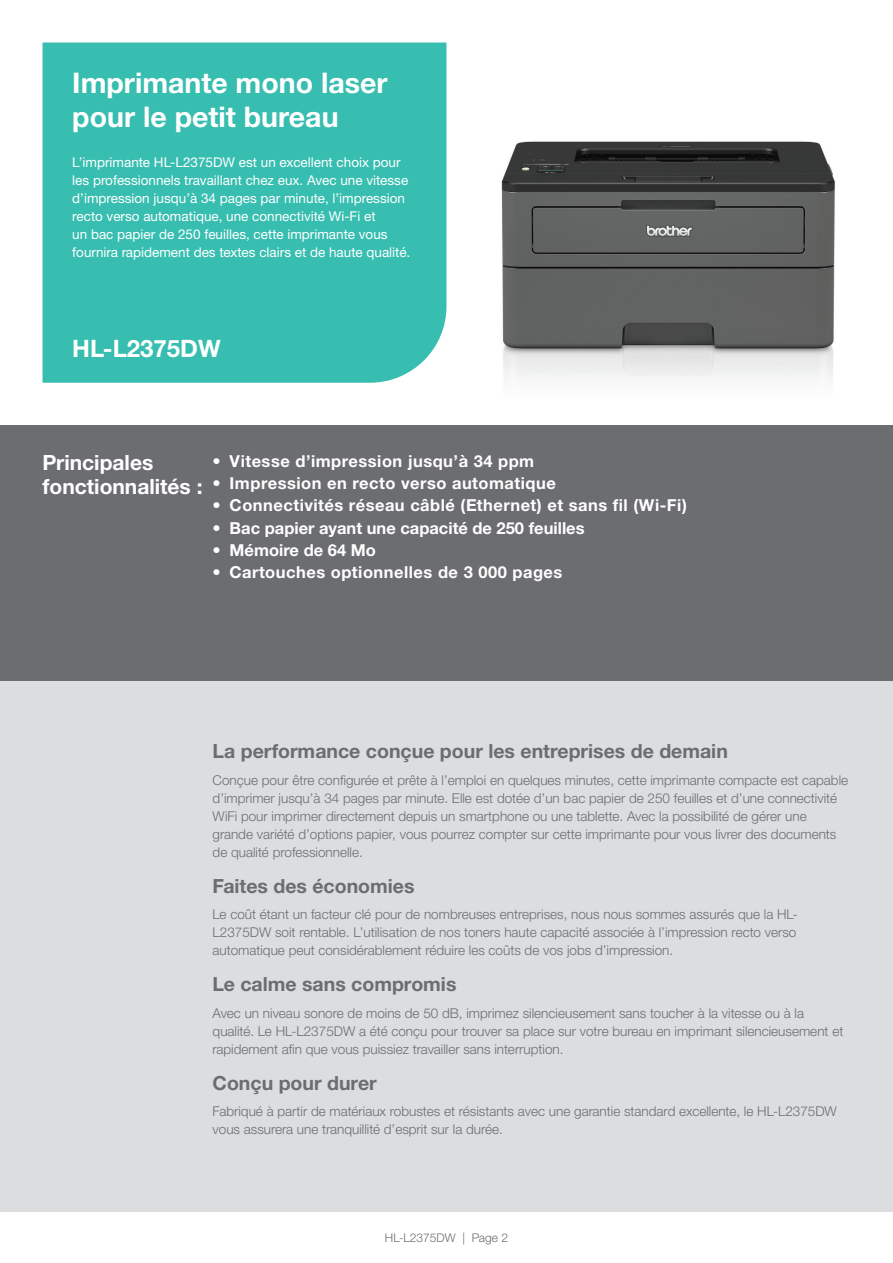
<style>
.page{position:relative;width:893px;height:1263px;background:#fff}
.page>*{position:absolute;margin:0;border:0;box-sizing:border-box;transform-origin:0 0}
.t1{font:700 28.5px/34.5px "Helvetica Neue LTW1 G";color:#fff}
.t2{font:700 24px "Helvetica Neue LTW1 G";color:#fff}
.t3{font:700 21px/24px "Helvetica Neue LTW1 G";color:#fff}
.t4{font:700 19.5px "Helvetica Neue LTW1 G";color:#6c6d70}
.t5{font:700 16.5px "Helvetica Neue LTW1 G";letter-spacing:.03em;color:#fff}
.t6{font:700 16.5px "Helvetica Neue LTW1 G";color:#fff}
.t7{font:300 13.5px/18px "Helvetica Neue LTW1 G";color:#6c6d70}
.t8{font:13.5px/18px "Helvetica Neue LTW1 G";color:#fff}
.t9{font:300 12px "Helvetica Neue LTW1 G";color:#6c6d70}
</style>
<div class="page">
<div style="left:43px;top:43px;width:403px;height:340px;background:#37beb0"></div>
<div style="left:0;top:425px;width:893px;height:787px;background:#dcdddf"></div>
<div style="left:0;top:425px;width:893px;height:255px;background:#6c6d70"></div>
<img style="left:501px;top:141px;width:334px;height:238px">
<h1 class="t1" style="left:72px;top:65px;width:317px">Imprimante mono laser pour le petit bureau</h1>
<p class="t8" style="left:72px;top:153px;width:340px">L’imprimante HL-L2375DW est un excellent choix pour les professionnels travaillant chez eux. Avec une vitesse d’impression jusqu’à 34 pages par minute, l’impression recto verso automatique, une connectivité Wi-Fi et<br>un bac papier de 250 feuilles, cette imprimante vous fournira rapidement des textes clairs et de haute qualité.</p>
<h2 class="t2" style="left:72px;top:334px;width:150px">HL-L2375DW</h2>
<h3 class="t3" style="left:43px;top:450px;width:162px">Principales fonctionnalités :</h3>
<p class="t5" style="left:213px;top:451px;width:323px">• Vitesse d’impression jusqu’à 34 ppm</p>
<p class="t5" style="left:213px;top:473px;width:345px">• Impression en recto verso automatique</p>
<p class="t5" style="left:213px;top:495px;width:476px">• Connectivités réseau câblé (Ethernet) et sans fil (Wi-Fi)</p>
<p class="t6" style="left:213px;top:517px;width:373px">• Bac papier ayant une capacité de 250 feuilles</p>
<p class="t6" style="left:213px;top:540px;width:165px">• Mémoire de 64 Mo</p>
<p class="t5" style="left:213px;top:562px;width:351px">• Cartouches optionnelles de 3 000 pages</p>
<h3 class="t4" style="left:213px;top:739px;width:517px">La performance conçue pour les entreprises de demain</h3>
<p class="t7" style="left:213px;top:771px;width:637px">Conçue pour être configurée et prête à l’emploi en quelques minutes, cette imprimante compacte est capable d’imprimer jusqu’à 34 pages par minute. Elle est dotée d’un bac papier de 250 feuilles et d’une connectivité WiFi pour imprimer directement depuis un smartphone ou une tablette. Avec la possibilité de gérer une grande variété d’options papier, vous pourrez compter sur cette imprimante pour vous livrer des documents de qualité professionnelle.</p>
<h3 class="t4" style="left:213px;top:874px;width:203px">Faites des économies</h3>
<p class="t7" style="left:213px;top:905px;width:587px">Le coût étant un facteur clé pour de nombreuses entreprises, nous nous sommes assurés que la HL-<br>L2375DW soit rentable. L’utilisation de nos toners haute capacité associée à l’impression recto verso automatique peut considérablement réduire les coûts de vos jobs d’impression.</p>
<h3 class="t4" style="left:213px;top:972px;width:245px">Le calme sans compromis</h3>
<p class="t7" style="left:213px;top:1004px;width:632px">Avec un niveau sonore de moins de 50 dB, imprimez silencieusement sans toucher à la vitesse ou à la qualité. Le HL-L2375DW a été conçu pour trouver sa place sur votre bureau en imprimant silencieusement et rapidement afin que vous puissiez travailler sans interruption.</p>
<h3 class="t4" style="left:213px;top:1071px;width:166px">Conçu pour durer</h3>
<p class="t7" style="left:213px;top:1102px;width:626px">Fabriqué à partir de matériaux robustes et résistants avec une garantie standard excellente, le HL-L2375DW vous assurera une tranquillité d’esprit sur la durée.</p>
<p class="t9" style="left:385px;top:1230px;width:125px">HL-L2375DW | Page 2</p>
</div>
